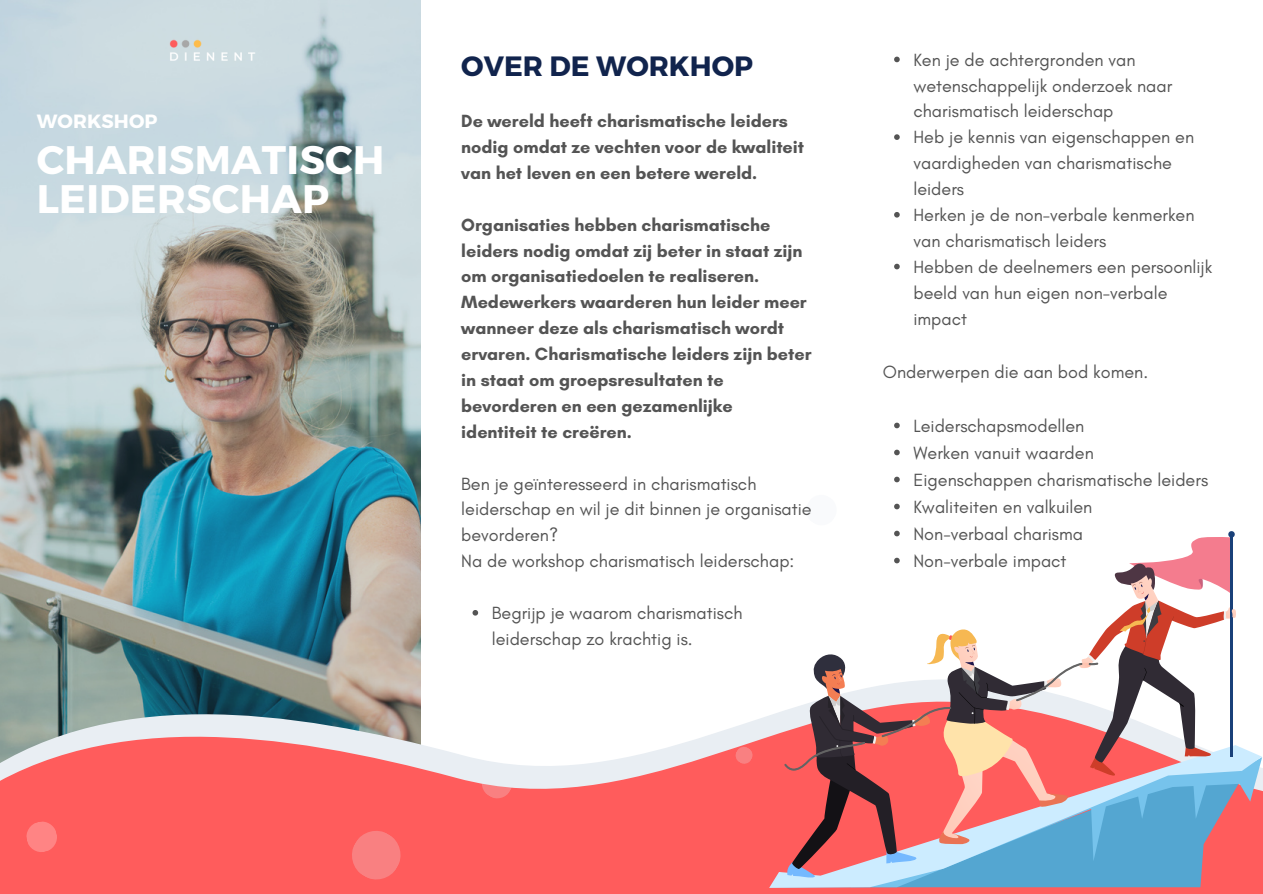
<style>
.page{position:relative;width:1263px;height:894px;background:#fff}
.page>*{position:absolute;margin:0;border:0;box-sizing:border-box;transform-origin:0 0}
.t1{font:700 39.75px "Montserrat";letter-spacing:.005em;color:#fff}
.t2{font:700 27.9px "Montserrat";color:#11244d}
.t3{font:700 19.2px "Montserrat";letter-spacing:.005em;color:#fff}
.t4{font:18px/25.8px "Glacial Indifference";color:#545454}
.t5{font:700 18px/25.8px "Glacial Indifference";color:#545454}
</style>
<div class="page">
<img style="left:0;top:0;width:420px;height:677px">
<svg style="left:0;top:677px;width:421px;height:22px;background:#788a87"></svg>
<svg style="left:0;top:699px;width:1263px;height:194px;background:#f18585"></svg>
<svg style="left:25px;top:819px;width:34px;height:34px"></svg>
<svg style="left:531px;top:699px;width:18px;height:12px"></svg>
<svg style="left:348px;top:827px;width:56px;height:55px;background:#fb7172"></svg>
<svg style="left:480px;top:765px;width:35px;height:35px"></svg>
<svg style="left:734px;top:745px;width:20px;height:19px"></svg>
<div style="left:157px;top:0;width:123px;height:115px;background:#cddce1"></div>
<svg style="left:769px;top:744px;width:493px;height:143px;background:#c091a2"></svg>
<svg style="left:894px;top:422px;width:6px;height:6px"></svg>
<svg style="left:894px;top:449px;width:6px;height:6px"></svg>
<svg style="left:894px;top:476px;width:6px;height:6px"></svg>
<svg style="left:784px;top:503px;width:452px;height:375px"></svg>
<svg style="left:472px;top:610px;width:6px;height:5px"></svg>
<svg style="left:894px;top:57px;width:6px;height:5px"></svg>
<svg style="left:894px;top:134px;width:6px;height:6px"></svg>
<svg style="left:894px;top:212px;width:6px;height:5px"></svg>
<svg style="left:894px;top:264px;width:6px;height:5px"></svg>
<p class="t3" style="left:37px;top:109px;width:122px">WORKSHOP</p>
<p class="t1" style="left:37px;top:133px;width:349px">CHARISMATISCH</p>
<p class="t1" style="left:37px;top:173px;width:294px">LEIDERSCHAP</p>
<p class="t2" style="left:461px;top:48px;width:293px">OVER DE WORKHOP</p>
<p class="t5" style="left:461px;top:108px;width:344px">De wereld heeft charismatische leiders nodig omdat ze vechten voor de kwaliteit van het leven en een betere wereld.</p>
<p class="t5" style="left:461px;top:211px;width:352px">Organisaties hebben charismatische leiders nodig omdat zij beter in staat zijn om organisatiedoelen te realiseren.<br>Medewerkers waarderen hun leider meer wanneer deze als charismatisch wordt ervaren. Charismatische leiders zijn beter in staat om groepsresultaten te bevorderen en een gezamenlijke identiteit te creëren.</p>
<p class="t4" style="left:461px;top:470px;width:352px">Ben je geïnteresseerd in charismatisch leiderschap en wil je dit binnen je organisatie bevorderen?</p>
<p class="t4" style="left:461px;top:548px;width:335px">Na de workshop charismatisch leiderschap:</p>
<p class="t4" style="left:492px;top:599px;width:252px">Begrijp je waarom charismatisch leiderschap zo krachtig is.</p>
<p class="t4" style="left:913px;top:46px;width:260px">Ken je de achtergronden van wetenschappelijk onderzoek naar charismatisch leiderschap</p>
<p class="t4" style="left:913px;top:124px;width:282px">Heb je kennis van eigenschappen en vaardigheden van charismatische leiders</p>
<p class="t4" style="left:913px;top:202px;width:283px">Herken je de non-verbale kenmerken van charismatisch leiders</p>
<p class="t4" style="left:913px;top:253px;width:300px">Hebben de deelnemers een persoonlijk beeld van hun eigen non-verbale impact</p>
<p class="t4" style="left:883px;top:358px;width:267px">Onderwerpen die aan bod komen.</p>
<p class="t4" style="left:913px;top:412px;width:173px">Leiderschapsmodellen</p>
<p class="t4" style="left:913px;top:439px;width:182px">Werken vanuit waarden</p>
<p class="t4" style="left:913px;top:466px;width:296px">Eigenschappen charismatische leiders</p>
<p class="t4" style="left:913px;top:493px;width:180px">Kwaliteiten en valkuilen</p>
<p class="t4" style="left:913px;top:520px;width:171px">Non-verbaal charisma</p>
<p class="t4" style="left:913px;top:547px;width:155px">Non-verbale impact</p>
</div>
